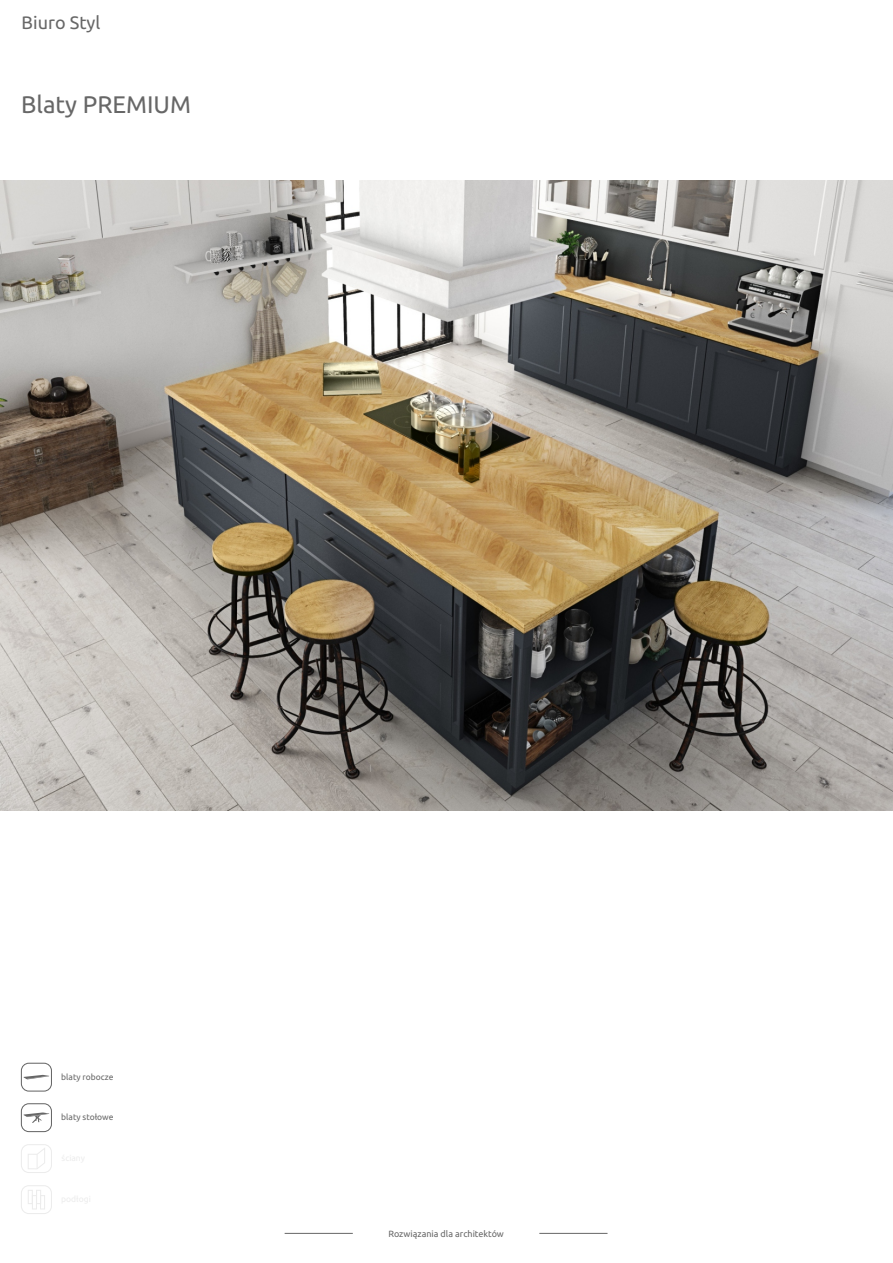
<style>
.page{position:relative;width:893px;height:1263px;background:#fff}
.page>*{position:absolute;margin:0;border:0;box-sizing:border-box;transform-origin:0 0}
.t1{font:24px "Ubuntu";color:#676767}
.t2{font:18px "Ubuntu";color:#676767}
.t3{font:9px "Ubuntu";color:#676767}
.t4{font:8.55px "Ubuntu";color:#676767}
</style>
<div class="page">
<img style="left:0;top:180px;width:893px;height:630px">
<div style="left:21px;top:1063px;width:31px;height:28px;border:1px solid #676767;border-radius:7px"></div>
<svg style="left:24px;top:1075px;width:25px;height:4px"></svg>
<div style="left:21px;top:1103px;width:31px;height:29px;border:1px solid #676767;border-radius:7px"></div>
<svg style="left:24px;top:1112px;width:25px;height:11px"></svg>
<svg style="left:21px;top:1144px;width:31px;height:29px"></svg>
<div style="left:21px;top:1185px;width:31px;height:29px;border:1px solid #ececec;border-radius:7px"></div>
<div style="left:28px;top:1190px;width:5px;height:14px;border:1px solid #ececec"></div>
<div style="left:32px;top:1195px;width:5px;height:14px;border:1px solid #ececec"></div>
<div style="left:36px;top:1190px;width:5px;height:14px;border:1px solid #ececec"></div>
<div style="left:40px;top:1195px;width:5px;height:14px;border:1px solid #ececec"></div>
<hr style="left:285px;top:1233px;width:68px;height:1px;background:#676767">
<hr style="left:539px;top:1233px;width:68px;height:1px;background:#676767">
<h2 class="t2" style="left:22px;top:15px;width:80px">Biuro Styl</h2>
<h1 class="t1" style="left:21px;top:95px;width:171px">Blaty PREMIUM</h1>
<p class="t4" style="left:61px;top:1073px;width:54px">blaty robocze</p>
<p class="t4" style="left:61px;top:1113px;width:54px">blaty stołowe</p>
<p class="t3" style="left:388px;top:1230px;width:117px">Rozwiązania dla architektów</p>
</div>
